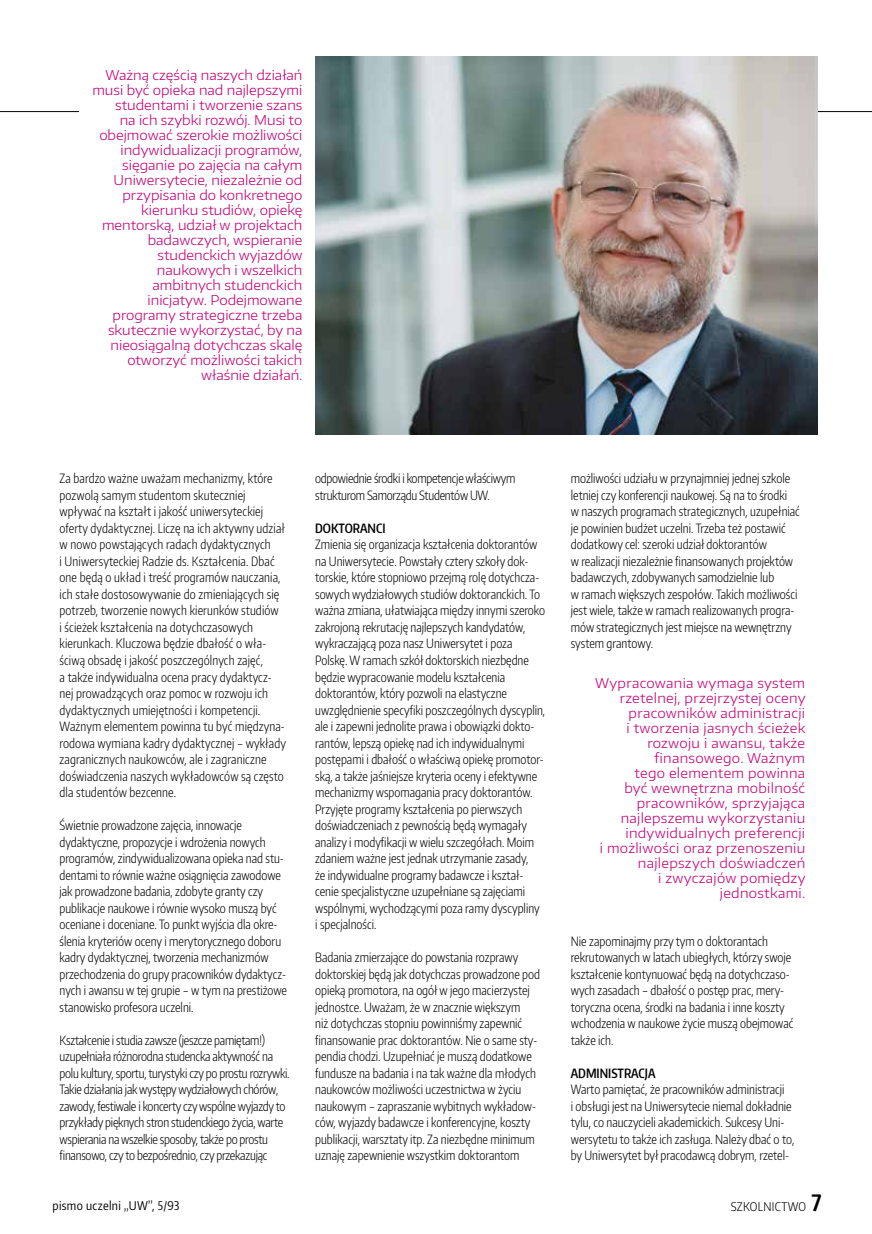
<style>
.page{position:relative;width:872px;height:1234px;background:#fff}
.page>*{position:absolute;margin:0;border:0;box-sizing:border-box;transform-origin:0 0}
.t1{font:300 13.5px/15px "Encode Sans Wide";color:#c40879;text-align:right}
.t2{font:300 13.5px/15px "Encode Sans Wide";letter-spacing:.02em;color:#c40879;text-align:right}
.t3{font:300 12.75px/16.5px "Encode Sans Compressed";color:#000}
.t4{font:300 12.75px/16.5px "Encode Sans Compressed";letter-spacing:-.02em;color:#000}
.t5{font:600 12.75px "Encode Sans Compressed";color:#000}
.t6{font:12px "Encode Sans Condensed";letter-spacing:.03em;color:#000}
.t7{font:300 12px "Encode Sans Condensed";letter-spacing:.03em;color:#000}
.s1{font-weight:600;font-size:22.5px}
</style>
<div class="page">
<hr style="left:0;top:111px;width:872px;height:1px;background:#000">
<img style="left:315px;top:56px;width:503px;height:378px">
<div style="left:80px;top:53px;width:235px;height:393px;background:#fff"></div>
<p class="t1" style="left:92px;top:67px;width:212px">Ważną częścią naszych działań musi być opieka nad najlepszymi studentami i tworzenie szans<br>na ich szybki rozwój. Musi to obejmować szerokie możliwości indywidualizacji programów, sięganie po zajęcia na całym<br>Uniwersytecie, niezależnie od przypisania do konkretnego kierunku studiów, opiekę mentorską, udział w projektach badawczych, wspieranie studenckich wyjazdów naukowych i wszelkich ambitnych studenckich inicjatyw. Podejmowane programy strategiczne trzeba skutecznie wykorzystać, by na nieosiągalną dotychczas skalę otworzyć możliwości takich właśnie działań.</p>
<p class="t3" style="left:60px;top:470px;width:228px">Za bardzo ważne uważam mechanizmy, które pozwolą samym studentom skuteczniej wpływać na kształt i jakość uniwersyteckiej oferty dydaktycznej. Liczę na ich aktywny udział w nowo powstających radach dydaktycznych<br>i Uniwersyteckiej Radzie ds. Kształcenia. Dbać one będą o układ i treść programów nauczania, ich stałe dostosowywanie do zmieniających się potrzeb, tworzenie nowych kierunków studiów<br>i ścieżek kształcenia na dotychczasowych kierunkach. Kluczowa będzie dbałość o wła&shy;ściwą obsadę i jakość poszczególnych zajęć,<br>a także indywidualna ocena pracy dydaktycz&shy;nej prowadzących oraz pomoc w rozwoju ich dydaktycznych umiejętności i kompetencji.<br>Ważnym elementem powinna tu być międzyna&shy;rodowa wymiana kadry dydaktycznej – wykłady zagranicznych naukowców, ale i zagraniczne doświadczenia naszych wykładowców są często dla studentów bezcenne.</p>
<p class="t3" style="left:60px;top:816px;width:229px">Świetnie prowadzone zajęcia, innowacje dydaktyczne, propozycje i wdrożenia nowych programów, zindywidualizowana opieka nad stu&shy;dentami to równie ważne osiągnięcia zawodowe jak prowadzone badania, zdobyte granty czy publikacje naukowe i równie wysoko muszą być oceniane i doceniane. To punkt wyjścia dla okre&shy;ślenia kryteriów oceny i merytorycznego doboru kadry dydaktycznej, tworzenia mechanizmów przechodzenia do grupy pracowników dydaktycz&shy;nych i awansu w tej grupie – w tym na prestiżowe stanowisko profesora uczelni.</p>
<p class="t4" style="left:60px;top:1031px;width:232px">Kształcenie i studia zawsze (jeszcze pamiętam!) uzupełniała różnorodna studencka aktywność na polu kultury, sportu, turystyki czy po prostu rozrywki.<br>Takie działania jak występy wydziałowych chórów, zawody, festiwale i koncerty czy wspólne wyjazdy to przykłady pięknych stron studenckiego życia, warte wspierania na wszelkie sposoby, także po prostu finansowo, czy to bezpośrednio, czy przekazując</p>
<p class="t6" style="left:52px;top:1197px;width:128px">pismo uczelni „UW”, 5/93</p>
<p class="t4" style="left:315px;top:470px;width:202px">odpowiednie środki i kompetencje właściwym strukturom Samorządu Studentów UW.</p>
<p class="t5" style="left:315px;top:519px;width:72px">DOKTORANCI</p>
<p class="t3" style="left:315px;top:536px;width:231px">Zmienia się organizacja kształcenia doktorantów na Uniwersytecie. Powstały cztery szkoły dok&shy;torskie, które stopniowo przejmą rolę dotychcza&shy;sowych wydziałowych studiów doktoranckich. To ważna zmiana, ułatwiająca między innymi szeroko zakrojoną rekrutację najlepszych kandydatów, wykraczającą poza nasz Uniwersytet i poza Polskę. W ramach szkół doktorskich niezbędne będzie wypracowanie modelu kształcenia doktorantów, który pozwoli na elastyczne uwzględnienie specyfiki poszczególnych dyscyplin, ale i zapewni jednolite prawa i obowiązki dokto&shy;rantów, lepszą opiekę nad ich indywidualnymi postępami i dbałość o właściwą opiekę promotor&shy;ską, a także jaśniejsze kryteria oceny i efektywne mechanizmy wspomagania pracy doktorantów.<br>Przyjęte programy kształcenia po pierwszych doświadczeniach z pewnością będą wymagały analizy i modyfikacji w wielu szczegółach. Moim zdaniem ważne jest jednak utrzymanie zasady,<br>że indywidualne programy badawcze i kształ&shy;cenie specjalistyczne uzupełniane są zajęciami wspólnymi, wychodzącymi poza ramy dyscypliny i specjalności.</p>
<p class="t3" style="left:315px;top:948px;width:226px">Badania zmierzające do powstania rozprawy doktorskiej będą jak dotychczas prowadzone pod opieką promotora, na ogół w jego macierzystej jednostce. Uważam, że w znacznie większym<br>niż dotychczas stopniu powinniśmy zapewnić finansowanie prac doktorantów. Nie o same sty&shy;pendia chodzi. Uzupełniać je muszą dodatkowe fundusze na badania i na tak ważne dla młodych naukowców możliwości uczestnictwa w życiu naukowym – zapraszanie wybitnych wykładow&shy;ców, wyjazdy badawcze i konferencyjne, koszty publikacji, warsztaty itp. Za niezbędne minimum uznaję zapewnienie wszystkim doktorantom</p>
<p class="t3" style="left:571px;top:470px;width:231px">możliwości udziału w przynajmniej jednej szkole letniej czy konferencji naukowej. Są na to środki<br>w naszych programach strategicznych, uzupełniać je powinien budżet uczelni. Trzeba też postawić dodatkowy cel: szeroki udział doktorantów<br>w realizacji niezależnie finansowanych projektów badawczych, zdobywanych samodzielnie lub<br>w ramach większych zespołów. Takich możliwości jest wiele, także w ramach realizowanych progra&shy;mów strategicznych jest miejsce na wewnętrzny system grantowy.</p>
<p class="t2" style="left:595px;top:675px;width:212px">Wypracowania wymaga system rzetelnej, przejrzystej oceny pracowników administracji<br>i tworzenia jasnych ścieżek rozwoju i awansu, także finansowego. Ważnym<br>tego elementem powinna<br>być wewnętrzna mobilność pracowników, sprzyjająca najlepszemu wykorzystaniu indywidualnych preferencji<br>i możliwości oraz przenoszeniu najlepszych doświadczeń<br>i zwyczajów pomiędzy jednostkami.</p>
<p class="t3" style="left:571px;top:932px;width:224px">Nie zapominajmy przy tym o doktorantach rekrutowanych w latach ubiegłych, którzy swoje kształcenie kontynuować będą na dotychczaso&shy;wych zasadach – dbałość o postęp prac, mery&shy;toryczna ocena, środki na badania i inne koszty wchodzenia w naukowe życie muszą obejmować także ich.</p>
<p class="t5" style="left:571px;top:1064px;width:86px">ADMINISTRACJA</p>
<p class="t3" style="left:571px;top:1080px;width:225px">Warto pamiętać, że pracowników administracji<br>i obsługi jest na Uniwersytecie niemal dokładnie tylu, co nauczycieli akademickich. Sukcesy Uni&shy;wersytetu to także ich zasługa. Należy dbać o to, by Uniwersytet był pracodawcą dobrym, rzetel-</p>
<p class="t7" style="left:730px;top:1197px;width:92px">SZKOLNICTWO <span class="s1">7</span></p>
</div>
